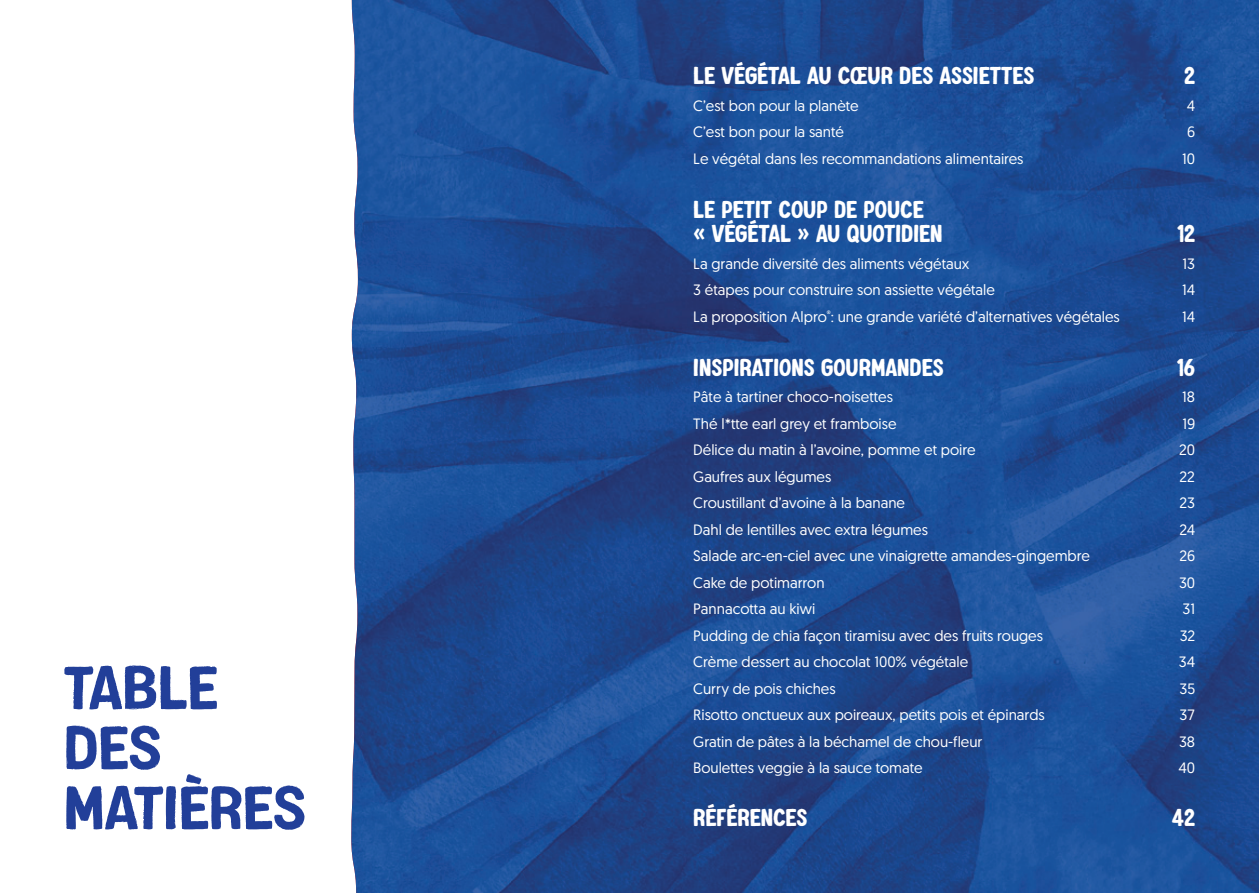
<style>
.page{position:relative;width:1259px;height:893px;background:#fff}
.page>*{position:absolute;margin:0;border:0;box-sizing:border-box;transform-origin:0 0}
.t1{font:expanded 60px/60px "ALPROLICIOUS";color:#223f99}
.t2{font:24px/24px "ALPROLICIOUS";color:#fff}
.t3{font:15px "Geomanist";color:#fff}
</style>
<div class="page">
<img style="left:351px;top:0;width:908px;height:893px">
<h1 class="t1" style="left:64px;top:657px;width:244px">TABLE<br>DES<br>MATIÈRES</h1>
<h2 class="t2" style="left:693px;top:64px;width:342px">LE VÉGÉTAL AU CŒUR DES ASSIETTES</h2>
<h2 class="t2" style="left:1184px;top:64px;width:12px">2</h2>
<p class="t3" style="left:693px;top:96px;width:167px">C’est bon pour la planète</p>
<p class="t3" style="left:1186px;top:96px;width:10px">4</p>
<p class="t3" style="left:693px;top:122px;width:152px">C’est bon pour la santé</p>
<p class="t3" style="left:1187px;top:122px;width:10px">6</p>
<p class="t3" style="left:693px;top:149px;width:332px">Le végétal dans les recommandations alimentaires</p>
<p class="t3" style="left:1182px;top:149px;width:14px">10</p>
<h2 class="t2" style="left:693px;top:197px;width:251px">LE PETIT COUP DE POUCE<br>« VÉGÉTAL » AU QUOTIDIEN</h2>
<h2 class="t2" style="left:1177px;top:221px;width:20px">12</h2>
<p class="t3" style="left:693px;top:254px;width:278px">La grande diversité des aliments végétaux</p>
<p class="t3" style="left:1182px;top:254px;width:14px">13</p>
<p class="t3" style="left:693px;top:280px;width:303px">3 étapes pour construire son assiette végétale</p>
<p class="t3" style="left:1182px;top:280px;width:15px">14</p>
<p class="t3" style="left:693px;top:307px;width:428px">La proposition Alpro<sup>®</sup>: une grande variété d’alternatives végétales</p>
<p class="t3" style="left:1182px;top:307px;width:15px">14</p>
<h2 class="t2" style="left:693px;top:355px;width:252px">INSPIRATIONS GOURMANDES</h2>
<h2 class="t2" style="left:1176px;top:355px;width:20px">16</h2>
<p class="t3" style="left:693px;top:387px;width:201px">Pâte à tartiner choco-noisettes</p>
<p class="t3" style="left:1182px;top:387px;width:14px">18</p>
<p class="t3" style="left:693px;top:414px;width:205px">Thé l*tte earl grey et framboise</p>
<p class="t3" style="left:1182px;top:414px;width:14px">19</p>
<p class="t3" style="left:693px;top:440px;width:284px">Délice du matin à l’avoine, pomme et poire</p>
<p class="t3" style="left:1179px;top:440px;width:17px">20</p>
<p class="t3" style="left:693px;top:467px;width:140px">Gaufres aux légumes</p>
<p class="t3" style="left:1179px;top:467px;width:17px">22</p>
<p class="t3" style="left:693px;top:493px;width:213px">Croustillant d’avoine à la banane</p>
<p class="t3" style="left:1179px;top:493px;width:17px">23</p>
<p class="t3" style="left:693px;top:520px;width:236px">Dahl de lentilles avec extra légumes</p>
<p class="t3" style="left:1179px;top:520px;width:17px">24</p>
<p class="t3" style="left:693px;top:546px;width:398px">Salade arc-en-ciel avec une vinaigrette amandes-gingembre</p>
<p class="t3" style="left:1179px;top:546px;width:17px">26</p>
<p class="t3" style="left:693px;top:573px;width:133px">Cake de potimarron</p>
<p class="t3" style="left:1179px;top:573px;width:18px">30</p>
<p class="t3" style="left:693px;top:599px;width:123px">Pannacotta au kiwi</p>
<p class="t3" style="left:1182px;top:599px;width:14px">31</p>
<p class="t3" style="left:693px;top:626px;width:351px">Pudding de chia façon tiramisu avec des fruits rouges</p>
<p class="t3" style="left:1179px;top:626px;width:17px">32</p>
<p class="t3" style="left:693px;top:652px;width:276px">Crème dessert au chocolat 100% végétale</p>
<p class="t3" style="left:1179px;top:652px;width:18px">34</p>
<p class="t3" style="left:693px;top:679px;width:144px">Curry de pois chiches</p>
<p class="t3" style="left:1179px;top:679px;width:17px">35</p>
<p class="t3" style="left:693px;top:705px;width:353px">Risotto onctueux aux poireaux, petits pois et épinards</p>
<p class="t3" style="left:1179px;top:705px;width:17px">37</p>
<p class="t3" style="left:693px;top:732px;width:290px">Gratin de pâtes à la béchamel de chou-fleur</p>
<p class="t3" style="left:1179px;top:732px;width:18px">38</p>
<p class="t3" style="left:693px;top:758px;width:231px">Boulettes veggie à la sauce tomate</p>
<p class="t3" style="left:1178px;top:758px;width:18px">40</p>
<h2 class="t2" style="left:693px;top:805px;width:116px">RÉFÉRENCES</h2>
<h2 class="t2" style="left:1171px;top:805px;width:25px">42</h2>
</div>
